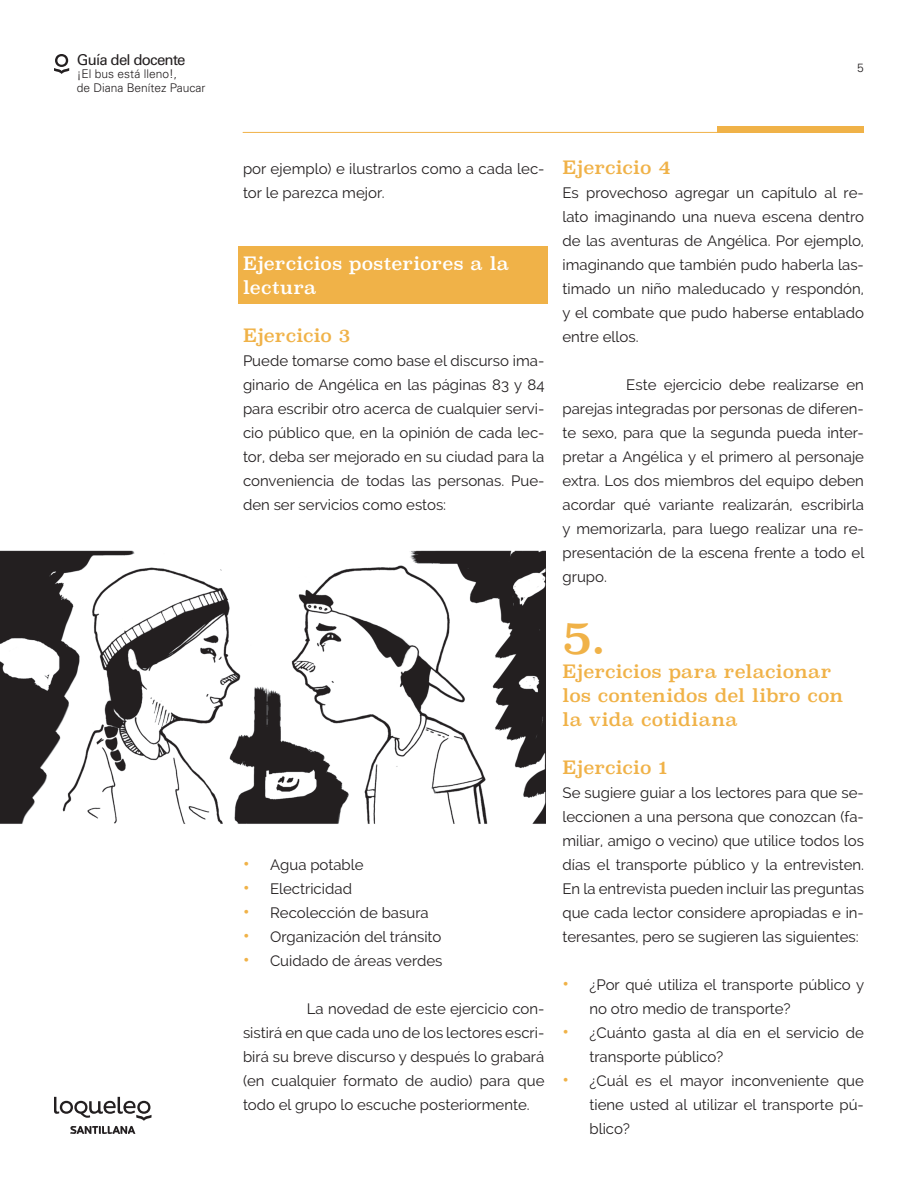
<style>
.page{position:relative;width:918px;height:1188px;background:#fff}
.page>*{position:absolute;margin:0;border:0;box-sizing:border-box;transform-origin:0 0}
.Titulo_numero{font:45px "Superclarendon";color:#f0b248}
.Titulo-verde{font:18px/24px "Superclarendon";letter-spacing:.005em;color:#f0b248}
.Titulo-verde-2{font:18px/24px "Superclarendon";letter-spacing:.01em;color:#fff}
.TEXTO{font:15px/24px "Raleway";color:#231f20;text-align:justify}
.TEXTO_SANGRIA{font:15px/24px "Raleway";color:#231f20;text-align:justify}
.t1{font:15px "Univers LT Std";letter-spacing:-.05em;color:#231f20}
.t2{font:300 12px/14.4px "Univers LT Std";color:#231f20}
.s1{font-weight:700;font-size:18px;color:#f0b248}
</style>
<div class="page">
<svg style="left:54px;top:1097px;width:98px;height:37px"></svg>
<svg style="left:54px;top:54px;width:15px;height:20px"></svg>
<div style="left:238px;top:246px;width:310px;height:58px;background:#f0b248"></div>
<hr style="left:243px;top:132px;width:621px;height:1px;background:#f0b248">
<div style="left:717px;top:126px;width:147px;height:7px;background:#f0b248"></div>
<img style="left:0;top:550px;width:546px;height:274px">
<p class="t1" style="left:77px;top:51px;width:110px">Guía del docente</p>
<p class="t2" style="left:77px;top:66px;width:130px">¡El bus está lleno!,<br>de Diana Benítez Paucar</p>
<p class="t2" style="left:857px;top:61px;width:8px">5</p>
<p class="TEXTO" style="left:243px;top:157px;width:303px">por ejemplo) e ilustrarlos como a cada lec&shy;tor le parezca mejor.</p>
<p class="Titulo-verde-2" style="left:243px;top:253px;width:268px">Ejercicios posteriores a la lectura</p>
<p class="Titulo-verde" style="left:243px;top:325px;width:109px">Ejercicio 3</p>
<p class="TEXTO" style="left:243px;top:349px;width:303px">Puede tomarse como base el discurso ima&shy;ginario de Angélica en las páginas 83 y 84 para escribir otro acerca de cualquier servi&shy;cio público que, en la opinión de cada lec&shy;tor, deba ser mejorado en su ciudad para la conveniencia de todas las personas. Pue&shy;den ser servicios como estos:</p>
<p class="TEXTO_SANGRIA" style="left:243px;top:853px;width:122px"><span class="s1">•</span> Agua potable</p>
<p class="TEXTO_SANGRIA" style="left:243px;top:877px;width:111px"><span class="s1">•</span> Electricidad</p>
<p class="TEXTO_SANGRIA" style="left:243px;top:901px;width:187px"><span class="s1">•</span> Recolección de basura</p>
<p class="TEXTO_SANGRIA" style="left:243px;top:925px;width:200px"><span class="s1">•</span> Organización del tránsito</p>
<p class="TEXTO_SANGRIA" style="left:243px;top:949px;width:201px"><span class="s1">•</span> Cuidado de áreas verdes</p>
<p class="TEXTO_SANGRIA" style="left:243px;top:997px;width:303px;text-indent:64px">La novedad de este ejercicio con&shy;sistirá en que cada uno de los lectores escri&shy;birá su breve discurso y después lo grabará (en cualquier formato de audio) para que todo el grupo lo escuche posteriormente.</p>
<p class="Titulo-verde" style="left:562px;top:157px;width:110px">Ejercicio 4</p>
<p class="TEXTO" style="left:562px;top:181px;width:303px">Es provechoso agregar un capítulo al re&shy;lato imaginando una nueva escena dentro de las aventuras de Angélica. Por ejemplo, imaginando que también pudo haberla las&shy;timado un niño maleducado y respondón, y el combate que pudo haberse entablado entre ellos.</p>
<p class="TEXTO_SANGRIA" style="left:562px;top:373px;width:303px;text-indent:64px">Este ejercicio debe realizarse en parejas integradas por personas de diferen&shy;te sexo, para que la segunda pueda inter&shy;pretar a Angélica y el primero al personaje extra. Los dos miembros del equipo deben acordar qué variante realizarán, escribirla y memorizarla, para luego realizar una re&shy;presentación de la escena frente a todo el grupo.</p>
<p class="Titulo_numero" style="left:562px;top:607px;width:45px">5.</p>
<p class="Titulo-verde" style="left:562px;top:661px;width:282px">Ejercicios para relacionar los contenidos del libro con la vida cotidiana</p>
<p class="Titulo-verde" style="left:562px;top:757px;width:106px">Ejercicio 1</p>
<p class="TEXTO" style="left:562px;top:781px;width:303px">Se sugiere guiar a los lectores para que se&shy;leccionen a una persona que conozcan (fa&shy;miliar, amigo o vecino) que utilice todos los días el transporte público y la entrevisten.<br>En la entrevista pueden incluir las preguntas que cada lector considere apropiadas e in&shy;teresantes, pero se sugieren las siguientes:</p>
<p class="TEXTO_SANGRIA" style="left:590px;top:973px;width:276px;text-indent:-27px"><span class="s1">•</span> ¿Por qué utiliza el transporte público y no otro medio de transporte?</p>
<p class="TEXTO_SANGRIA" style="left:590px;top:1021px;width:276px;text-indent:-27px"><span class="s1">•</span> ¿Cuánto gasta al día en el servicio de transporte público?</p>
<p class="TEXTO_SANGRIA" style="left:590px;top:1069px;width:276px;text-indent:-27px"><span class="s1">•</span> ¿Cuál es el mayor inconveniente que tiene usted al utilizar el transporte pú&shy;blico?</p>
</div>
